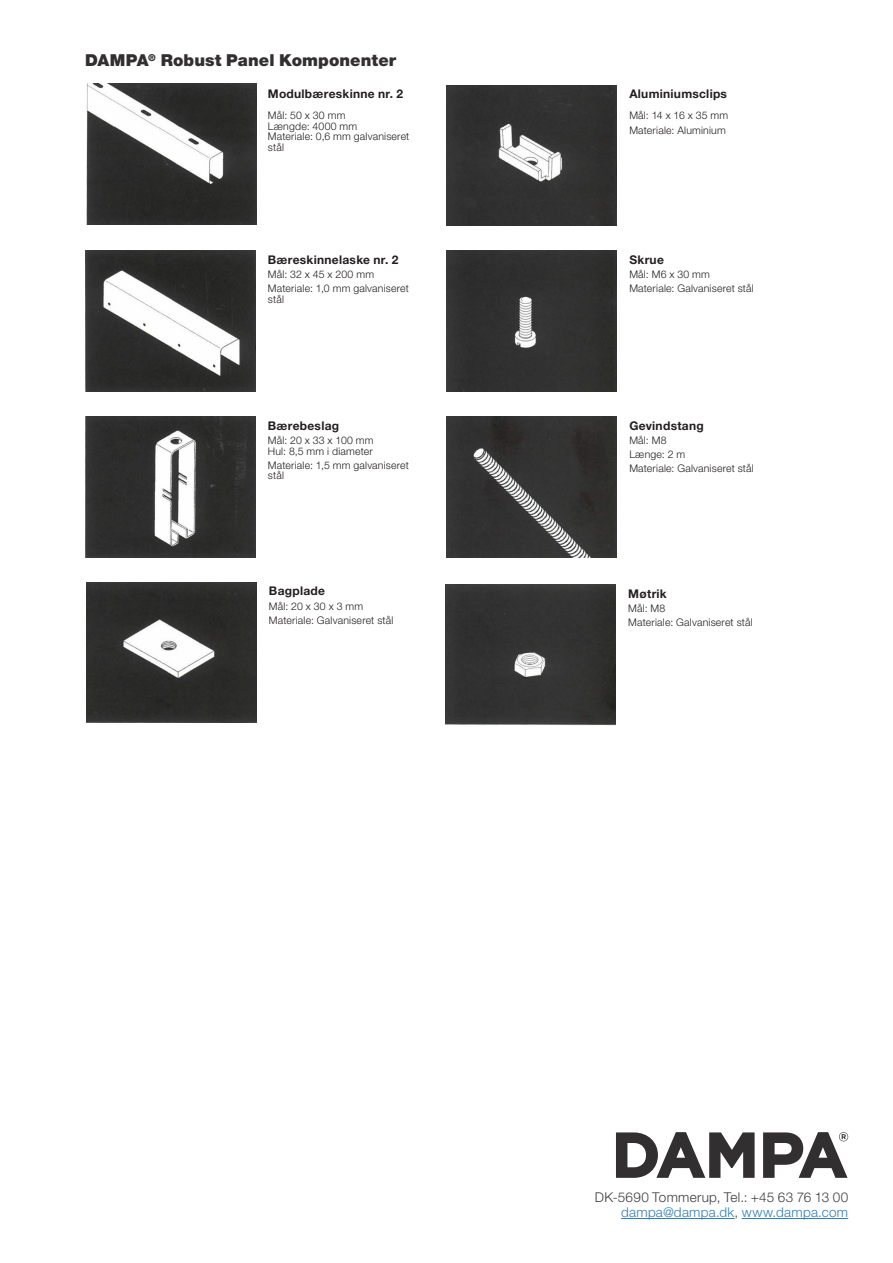
<style>
.page{position:relative;width:893px;height:1263px;background:#fff}
.page>*{position:absolute;margin:0;border:0;box-sizing:border-box;transform-origin:0 0}
.Produktnavn_-_bagside{font:900 16.5px "Helvetica Neue LT Std";letter-spacing:.005em;color:#312f30}
.t1{font:300 13.5px "Helvetica Neue LT Std";letter-spacing:.02em;color:#3e3e3f}
.t2{font:300 13.5px "Helvetica Neue LT Std";letter-spacing:.02em;color:#317cb8}
.Mellem_overskrift_komponent{font:700 12px "Helvetica Neue LT Std";letter-spacing:.025em;color:#231f20}
.Komponent_TXT{font:300 10.5px/10.5px "Helvetica Neue LT Std";letter-spacing:.02em;color:#231f20}
.Mellem_overskrift_komponent-2{font:300 10.5px/10.5px "Helvetica Neue LT Std";letter-spacing:.02em;color:#231f20}
.s1{color:#3e3e3f}
</style>
<div class="page">
<svg style="left:616px;top:1132px;width:139px;height:46px"></svg>
<svg style="left:763px;top:1132px;width:85px;height:46px"></svg>
<img style="left:446px;top:85px;width:171px;height:140px">
<img style="left:86px;top:84px;width:170px;height:140px">
<img style="left:85px;top:417px;width:170px;height:140px">
<div style="left:446px;top:251px;width:171px;height:140px;background:#303030"></div>
<img style="left:85px;top:251px;width:170px;height:140px">
<img style="left:446px;top:417px;width:171px;height:140px">
<img style="left:86px;top:583px;width:170px;height:140px">
<img style="left:445px;top:585px;width:170px;height:140px">
<hr style="left:621px;top:1218px;width:114px;height:1px;background:#317cb8">
<hr style="left:742px;top:1218px;width:106px;height:1px;background:#317cb8">
<p class="Produktnavn_-_bagside" style="left:85px;top:50px;width:313px">DAMPA<sup>®</sup> Robust Panel Komponenter</p>
<p class="Mellem_overskrift_komponent" style="left:268px;top:86px;width:137px">Modulbæreskinne nr. 2</p>
<p class="Mellem_overskrift_komponent-2" style="left:268px;top:110px;width:143px">Mål: 50 x 30 mm<br>Længde: 4000 mm<br>Materiale: 0,6 mm galvaniseret stål</p>
<p class="Mellem_overskrift_komponent" style="left:268px;top:252px;width:132px">Bæreskinnelaske nr. 2</p>
<p class="Komponent_TXT" style="left:268px;top:269px;width:108px">Mål: 32 x 45 x 200 mm</p>
<p class="Komponent_TXT" style="left:268px;top:283px;width:142px">Materiale: 1,0 mm galvaniseret stål</p>
<p class="Mellem_overskrift_komponent" style="left:268px;top:418px;width:73px">Bærebeslag</p>
<p class="Komponent_TXT" style="left:268px;top:435px;width:107px">Mål: 20 x 33 x 100 mm<br>Hul: 8,5 mm i diameter</p>
<p class="Komponent_TXT" style="left:268px;top:459px;width:143px">Materiale: 1,5 mm galvaniseret stål</p>
<p class="Mellem_overskrift_komponent" style="left:269px;top:584px;width:58px">Bagplade</p>
<p class="Komponent_TXT" style="left:269px;top:601px;width:96px">Mål: 20 x 30 x 3 mm</p>
<p class="Komponent_TXT" style="left:269px;top:615px;width:126px">Materiale: Galvaniseret stål</p>
<p class="Mellem_overskrift_komponent" style="left:629px;top:86px;width:99px">Aluminiumsclips</p>
<p class="Mellem_overskrift_komponent-2" style="left:629px;top:110px;width:100px">Mål: 14 x 16 x 35 mm</p>
<p class="Komponent_TXT" style="left:629px;top:125px;width:98px">Materiale: Aluminium</p>
<p class="Mellem_overskrift_komponent" style="left:629px;top:252px;width:36px">Skrue</p>
<p class="Komponent_TXT" style="left:629px;top:269px;width:82px">Mål: M6 x 30 mm</p>
<p class="Komponent_TXT" style="left:629px;top:283px;width:126px">Materiale: Galvaniseret stål</p>
<p class="Mellem_overskrift_komponent" style="left:629px;top:418px;width:76px">Gevindstang</p>
<p class="Komponent_TXT" style="left:629px;top:435px;width:39px">Mål: M8</p>
<p class="Komponent_TXT" style="left:629px;top:449px;width:57px">Længe: 2 m</p>
<p class="Komponent_TXT" style="left:629px;top:462px;width:126px">Materiale: Galvaniseret stål</p>
<p class="Mellem_overskrift_komponent" style="left:628px;top:586px;width:40px">Møtrik</p>
<p class="Komponent_TXT" style="left:628px;top:603px;width:39px">Mål: M8</p>
<p class="Komponent_TXT" style="left:628px;top:617px;width:126px">Materiale: Galvaniseret stål</p>
<p class="t1" style="left:595px;top:1189px;width:255px">DK-5690 Tommerup, Tel.: +45 63 76 13 00</p>
<p class="t2" style="left:621px;top:1204px;width:229px">dampa@dampa.dk<span class="s1">,</span> www.dampa.com</p>
</div>
